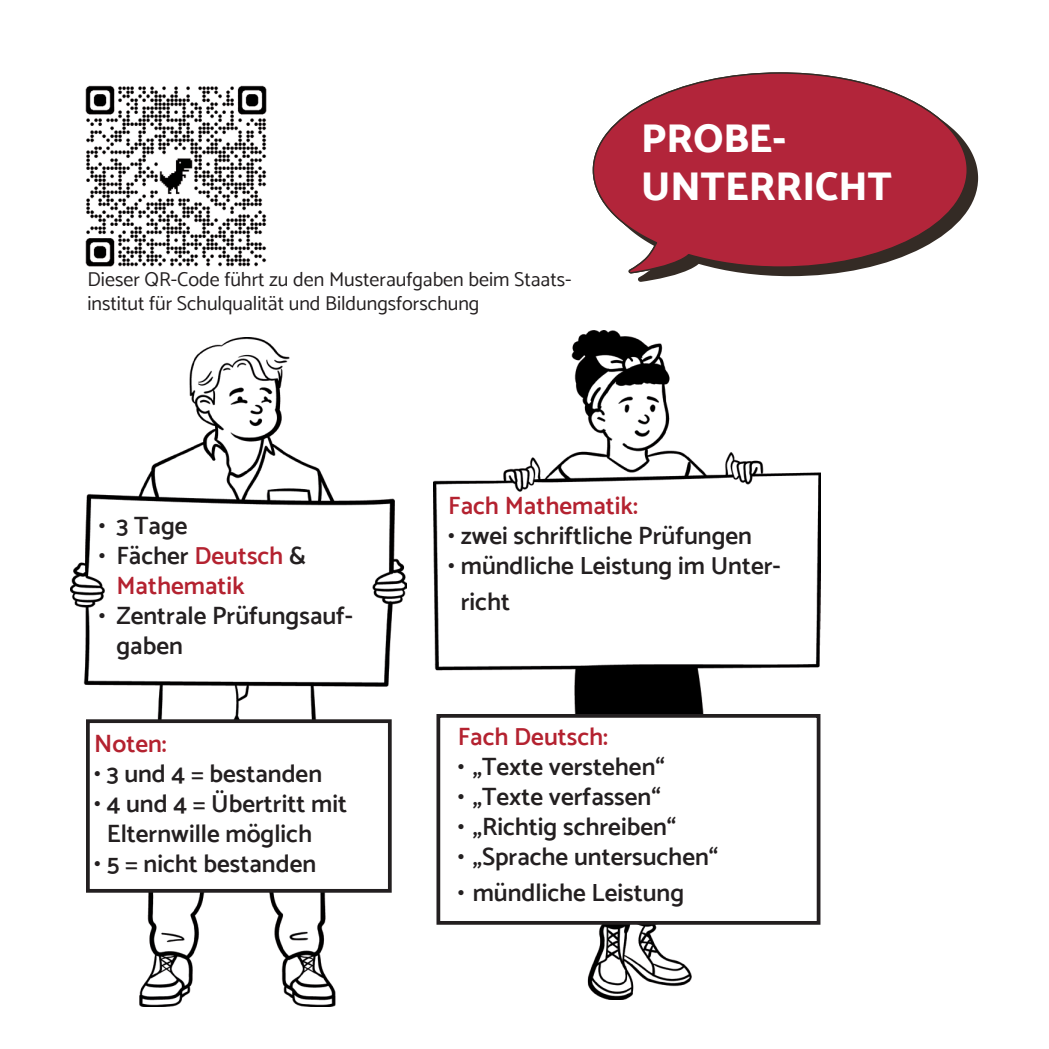
<style>
.page{position:relative;width:1049px;height:1049px;background:#fff}
.page>*{position:absolute;margin:0;border:0;box-sizing:border-box;transform-origin:0 0}
.Überschrift{font:800 40px/48px "Catamaran";color:#fff}
.t1{font:600 25px/30px "Catamaran";color:#231f20}
.Überschrift-2{font:600 25px/30px "Catamaran";color:#b42230}
.Überschrift-3{font:20px/24px "Catamaran";color:#231f20}
.s1{color:#231f20}
</style>
<div class="page">
<img style="left:71px;top:337px;width:336px;height:669px">
<div style="left:88px;top:721px;width:302px;height:170px;background:#fff"></div>
<div style="left:86px;top:719px;width:306px;height:174px;border:4px solid #231f20"></div>
<img style="left:433px;top:330px;width:387px;height:669px">
<div style="left:438px;top:716px;width:380px;height:207px;background:#fff"></div>
<div style="left:436px;top:714px;width:384px;height:211px;border:4px solid #231f20"></div>
<img style="left:85px;top:85px;width:182px;height:182px">
<svg style="left:638px;top:148px;width:340px;height:134px"></svg>
<svg style="left:592px;top:72px;width:377px;height:202px"></svg>
<p class="Überschrift-3" style="left:87px;top:267px;width:486px">Dieser QR-Code führt zu den Musteraufgaben beim Staats&shy;institut für Schulqualität und Bildungsforschung</p>
<p class="Überschrift" style="left:641px;top:114px;width:252px">PROBE-<br>UNTERRICHT</p>
<p class="t1" style="left:99px;top:510px;width:90px">• 3 Tage</p>
<p class="Überschrift-2" style="left:116px;top:540px;width:191px;text-indent:-18px"><span class="s1">• Fächer</span> Deutsch <span class="s1">&amp;<br></span>Mathematik</p>
<p class="t1" style="left:116px;top:600px;width:238px;text-indent:-18px">• Zentrale Prüfungsauf&shy;gaben</p>
<p class="Überschrift-2" style="left:94px;top:728px;width:74px">Noten:</p>
<p class="t1" style="left:94px;top:758px;width:229px">• 3 und 4 = bestanden</p>
<p class="t1" style="left:107px;top:788px;width:242px;text-indent:-12px">• 4 und 4 = Übertritt mit<br>Elternwille möglich</p>
<p class="t1" style="left:94px;top:848px;width:223px">• 5 = nicht bestanden</p>
<p class="Überschrift-2" style="left:448px;top:490px;width:191px">Fach Mathematik:</p>
<p class="t1" style="left:448px;top:520px;width:305px">• zwei schriftliche Prüfungen</p>
<p class="t1" style="left:461px;top:547px;width:321px;line-height:36px;text-indent:-12px">• mündliche Leistung im Unter&shy;richt</p>
<p class="Überschrift-2" style="left:458px;top:721px;width:152px">Fach Deutsch:</p>
<p class="t1" style="left:458px;top:751px;width:209px">• „Texte verstehen“</p>
<p class="t1" style="left:458px;top:781px;width:204px">• „Texte verfassen“</p>
<p class="t1" style="left:458px;top:811px;width:220px">• „Richtig schreiben“</p>
<p class="t1" style="left:458px;top:841px;width:262px">• „Sprache untersuchen“</p>
<p class="t1" style="left:458px;top:877px;width:228px">• mündliche Leistung</p>
</div>
